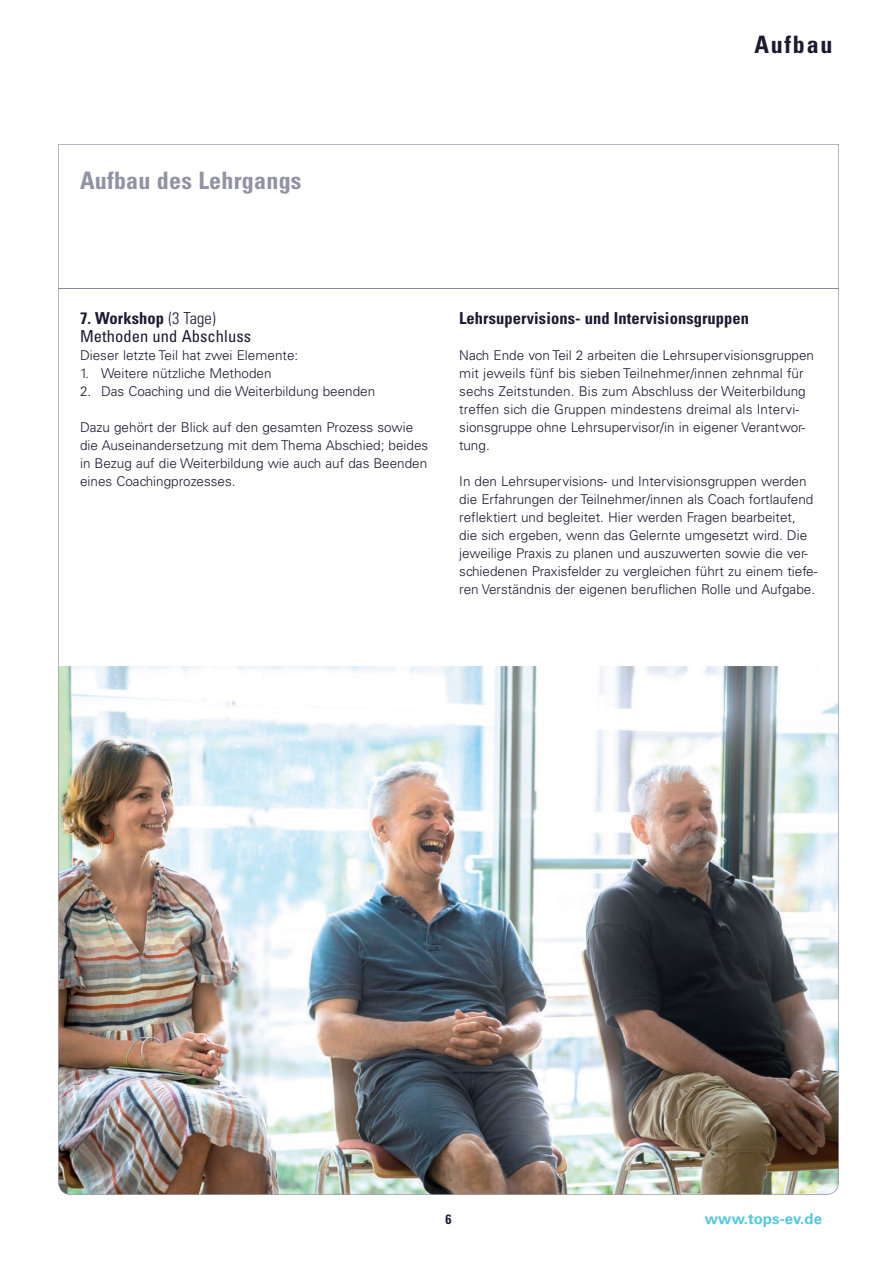
<style>
.page{position:relative;width:893px;height:1263px;background:#fff}
.page>*{position:absolute;margin:0;border:0;box-sizing:border-box;transform-origin:0 0}
.t1{font:700 condensed 24px "Univers";letter-spacing:.01em;color:#9192a4}
.t2{font:700 condensed 24px "Univers";letter-spacing:.07em;color:#1c1930}
.t3{font:700 condensed 16.5px "Univers";letter-spacing:.005em;color:#1c1930}
.t4{font:condensed 16.5px/18px "Univers";letter-spacing:.005em;color:#1c1930}
.t5{font:700 15px "Univers";letter-spacing:.005em;color:#55c7dd}
.t6{font:300 13.5px/18px "Univers";color:#1c1930}
.t7{font:700 condensed 13.5px "Univers";color:#1c1930}
.s1{font-weight:700}
.s2{font-weight:300}
</style>
<div class="page">
<img style="left:58px;top:144px;width:781px;height:1051px">
<hr style="left:60px;top:288px;width:778px;height:1px;background:#88899c">
<h1 class="t2" style="left:755px;top:30px;width:79px">Aufbau</h1>
<h1 class="t1" style="left:80px;top:166px;width:223px">Aufbau des Lehrgangs</h1>
<p class="t4" style="left:80px;top:309px;width:173px"><span class="s1">7. Workshop</span> <span class="s2">(3 Tage)<br></span>Methoden und Abschluss</p>
<p class="t6" style="left:80px;top:346px;width:220px">Dieser letzte Teil hat zwei Elemente:</p>
<p class="t6" style="left:80px;top:364px;width:193px">1. Weitere nützliche Methoden</p>
<p class="t6" style="left:80px;top:382px;width:297px">2. Das Coaching und die Weiterbildung beenden</p>
<p class="t6" style="left:80px;top:418px;width:350px">Dazu gehört der Blick auf den gesamten Prozess sowie die Auseinandersetzung mit dem Thema Abschied; beides in Bezug auf die Weiterbildung wie auch auf das Beenden eines Coachingprozesses.</p>
<p class="t3" style="left:459px;top:308px;width:291px">Lehrsupervisions- und Intervisionsgruppen</p>
<p class="t6" style="left:459px;top:346px;width:356px">Nach Ende von Teil 2 arbeiten die Lehrsupervisionsgruppen mit jeweils fünf bis sieben Teilnehmer/innen zehnmal für sechs Zeitstunden. Bis zum Abschluss der Weiterbildung treffen sich die Gruppen mindestens dreimal als Intervi&shy;sionsgruppe ohne Lehrsupervisor/in in eigener Verantwor&shy;tung.</p>
<p class="t6" style="left:459px;top:472px;width:360px">In den Lehrsupervisions- und Intervisionsgruppen werden die Erfahrungen der Teilnehmer/innen als Coach fortlaufend reflektiert und begleitet. Hier werden Fragen bearbeitet,<br>die sich ergeben, wenn das Gelernte umgesetzt wird. Die jeweilige Praxis zu planen und auszuwerten sowie die ver&shy;schiedenen Praxisfelder zu vergleichen führt zu einem tiefe&shy;ren Verständnis der eigenen beruflichen Rolle und Aufgabe.</p>
<p class="t7" style="left:446px;top:1211px;width:7px">6</p>
<p class="t5" style="left:705px;top:1210px;width:119px">www.tops-ev.de</p>
</div>
